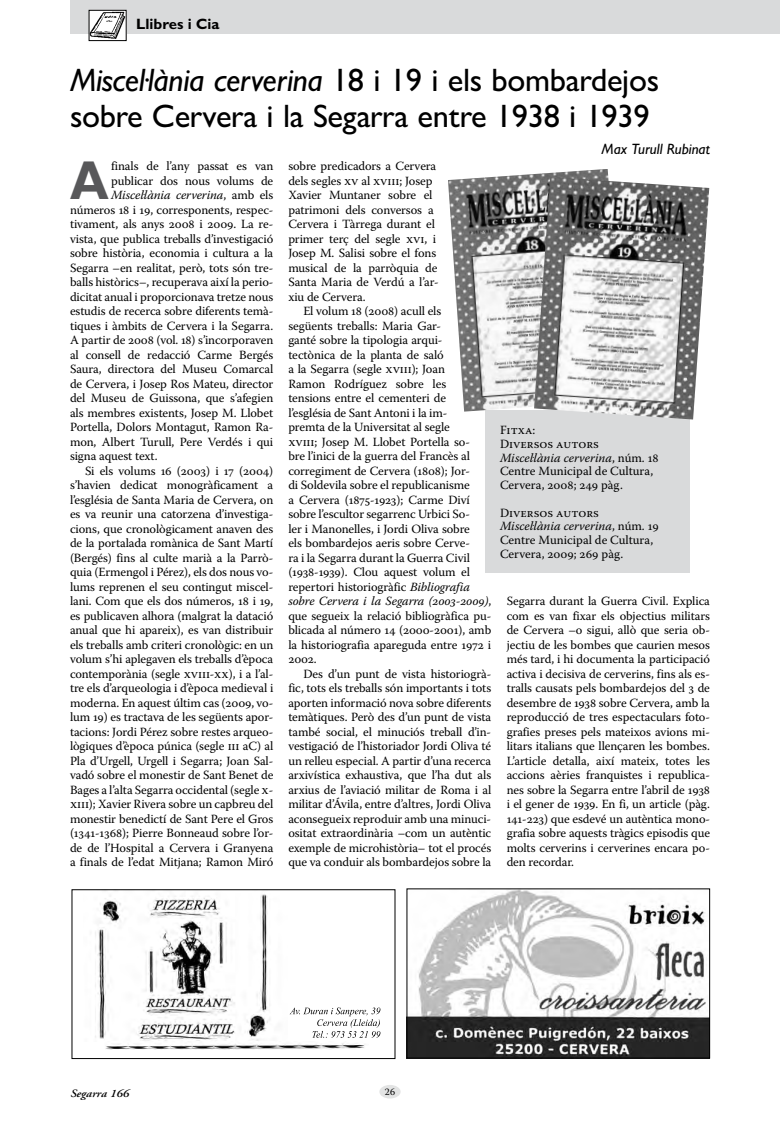
<style>
.page{position:relative;width:780px;height:1134px;background:#fff}
.page>*{position:absolute;margin:0;border:0;box-sizing:border-box;transform-origin:0 0}
.t1{font:700 55px "Gill Sans MT Pro";color:#58585a;scale:.9 1}
.t2{font:500 32.5px/36.2px "Gill Sans MT Pro";letter-spacing:-.01em;color:#000}
.t3{font:italic 500 15px "Gill Sans MT Pro";color:#000}
.t4{font:700 15px "Gill Sans MT Pro";color:#000}
.t5{font:12.5px/14.5px "Warnock Pro";letter-spacing:-.01em;color:#000}
.t6{font:italic 12.5px "Warnock Pro";letter-spacing:-.01em;color:#000}
.t7{font:italic 600 11.25px "Adobe Garamond Pro";color:#000;scale:1.1 1}
.t8{font:10px "Warnock Pro";color:#000}
.s1{font-style:italic}
.s2{font-style:normal}
</style>
<div class="page">
<div style="left:379px;top:1085px;width:22px;height:13px;background:#e3e4e4;border-radius:50%"></div>
<div style="left:70px;top:0;width:710px;height:34px;background:#d9dadb"></div>
<div style="left:485px;top:410px;width:204px;height:163px;background:#d9dadb"></div>
<img style="left:448px;top:169px;width:161px;height:243px">
<img style="left:534px;top:177px;width:175px;height:242px">
<img style="left:91px;top:12px;width:34px;height:27px">
<div style="left:89px;top:10px;width:38px;height:31px;border:1px solid #000"></div>
<img style="left:409px;top:890px;width:299px;height:166px">
<div style="left:407px;top:888px;width:303px;height:170px;border:1px solid #000"></div>
<img style="left:95px;top:894px;width:175px;height:147px">
<img style="left:105px;top:1043px;width:260px;height:6px">
<div style="left:72px;top:889px;width:323px;height:170px;border:1px solid #000"></div>
<svg style="left:290px;top:1007px;width:90px;height:31px"></svg>
<p class="t4" style="left:136px;top:15px;width:85px">Llibres i Cia</p>
<h2 class="t2" style="left:70px;top:62px;width:591px"><span class="s1">Misceŀlània cerverina</span> 18 i 19 i els bombardejos sobre Cervera i la Segarra entre 1938 i 1939</h2>
<h1 class="t1" style="left:70px;top:147px;width:44px">A</h1>
<p class="t5" style="left:111px;top:159px;width:164px">finals de l’any passat es van</p>
<p class="t3" style="left:602px;top:140px;width:110px">Max Turull Rubinat</p>
<p class="t5" style="left:288px;top:159px;width:152px">sobre predicadors a Cervera dels segles XV al XVIII; Josep<br>Xavier Muntaner sobre el patrimoni dels conversos a<br>Cervera i Tàrrega durant el primer terç del segle XVI, i<br>Josep M. Salisi sobre el fons musical de la parròquia de<br>Santa Maria de Verdú a l’ar&shy;xiu de Cervera.</p>
<p class="t5" style="left:288px;top:304px;width:204px;text-indent:15px">El volum 18 (2008) acull els<br>següents treballs: Maria Gar-<br>ganté sobre la tipologia arqui&shy;tectònica de la planta de saló<br>a la Segarra (segle XVIII); Joan<br>Ramon Rodríguez sobre les tensions entre el cementeri de l’església de Sant Antoni i la im-<br>premta de la Universitat al segle<br>XVIII; Josep M. Llobet Portella so-<br>bre l’inici de la guerra del Francès al corregiment de Cervera (1808); Jor-<br>di Soldevila sobre el republicanisme<br>a Cervera (1875-1923); Carme Diví sobre l’escultor segarrenc Urbici So-<br>ler i Manonelles, i Jordi Oliva sobre<br>els bombardejos aeris sobre Cerve-<br>ra i la Segarra durant la Guerra Civil (1938-1939). Clou aquest volum el repertori historiogràfic <span class="s1">Bibliografia sobre Cervera i la Segarra (2003-2009)</span>, que segueix la relació bibliogràfica pu&shy;blicada al número 14 (2000-2001), amb la historiografia apareguda entre 1972 i 2002.</p>
<p class="t5" style="left:288px;top:666px;width:204px;text-align:justify;text-indent:15px">Des d’un punt de vista historiogrà&shy;fic, tots els treballs són importants i tots aporten informació nova sobre diferents temàtiques. Però des d’un punt de vista també social, el minuciós treball d’in&shy;vestigació de l’historiador Jordi Oliva té un relleu especial. A partir d’una recerca arxivística exhaustiva, que l’ha dut als arxius de l’aviació militar de Roma i al militar d’Ávila, entre d’altres, Jordi Oliva aconsegueix reproduir amb una minuci&shy;ositat extraordinària –com un autèntic exemple de microhistòria– tot el procés que va conduir als bombardejos sobre la</p>
<p class="t5" style="left:111px;top:173px;width:164px">publicar dos nous volums de</p>
<p class="t6" style="left:111px;top:188px;width:164px">Misceŀlània cerverina<span class="s2">, amb els</span></p>
<p class="t5" style="left:70px;top:202px;width:205px">números 18 i 19, corresponents, respec-</p>
<p class="t5" style="left:70px;top:217px;width:205px">tivament, als anys 2008 i 2009. La re-</p>
<p class="t5" style="left:70px;top:231px;width:205px">vista, que publica treballs d’investigació</p>
<p class="t5" style="left:70px;top:246px;width:205px">sobre història, economia i cultura a la</p>
<p class="t5" style="left:70px;top:260px;width:205px">Segarra –en realitat, però, tots són tre-</p>
<p class="t5" style="left:70px;top:275px;width:205px">balls històrics–, recuperava així la perio-</p>
<p class="t5" style="left:70px;top:289px;width:205px">dicitat anual i proporcionava tretze nous</p>
<p class="t5" style="left:70px;top:304px;width:205px">estudis de recerca sobre diferents temà-</p>
<p class="t5" style="left:70px;top:318px;width:205px">tiques i àmbits de Cervera i la Segarra.</p>
<p class="t5" style="left:70px;top:333px;width:205px">A partir de 2008 (vol. 18) s’incorporaven</p>
<p class="t5" style="left:70px;top:347px;width:205px">al consell de redacció Carme Bergés</p>
<p class="t5" style="left:70px;top:362px;width:205px">Saura, directora del Museu Comarcal</p>
<p class="t5" style="left:70px;top:376px;width:205px">de Cervera, i Josep Ros Mateu, director</p>
<p class="t5" style="left:70px;top:391px;width:205px">del Museu de Guissona, que s’afegien</p>
<p class="t5" style="left:70px;top:405px;width:205px">als membres existents, Josep M. Llobet</p>
<p class="t5" style="left:70px;top:420px;width:205px">Portella, Dolors Montagut, Ramon Ra-</p>
<p class="t5" style="left:70px;top:434px;width:205px">mon, Albert Turull, Pere Verdés i qui</p>
<p class="t5" style="left:70px;top:449px;width:89px">signa aquest text.</p>
<p class="t5" style="left:85px;top:463px;width:190px">Si els volums 16 (2003) i 17 (2004)</p>
<p class="t5" style="left:70px;top:478px;width:205px">s’havien dedicat monogràficament a</p>
<p class="t5" style="left:70px;top:492px;width:205px">l’església de Santa Maria de Cervera, on</p>
<p class="t5" style="left:70px;top:507px;width:205px">es va reunir una catorzena d’investiga-</p>
<p class="t5" style="left:70px;top:521px;width:205px">cions, que cronològicament anaven des</p>
<p class="t5" style="left:70px;top:536px;width:205px">de la portalada romànica de Sant Martí</p>
<p class="t5" style="left:70px;top:550px;width:205px">(Bergés) fins al culte marià a la Parrò-</p>
<p class="t5" style="left:70px;top:565px;width:205px">quia (Ermengol i Pérez), els dos nous vo-</p>
<p class="t5" style="left:70px;top:579px;width:205px">lums reprenen el seu contingut misceŀ-</p>
<p class="t5" style="left:70px;top:594px;width:205px">lani. Com que els dos números, 18 i 19,</p>
<p class="t5" style="left:70px;top:608px;width:205px">es publicaven alhora (malgrat la datació</p>
<p class="t5" style="left:70px;top:623px;width:205px">anual que hi apareix), es van distribuir</p>
<p class="t5" style="left:70px;top:637px;width:205px">els treballs amb criteri cronològic: en un</p>
<p class="t5" style="left:70px;top:652px;width:205px">volum s’hi aplegaven els treballs d’època</p>
<p class="t5" style="left:70px;top:666px;width:205px">contemporània (segle XVIII-XX), i a l’al-</p>
<p class="t5" style="left:70px;top:681px;width:205px">tre els d’arqueologia i d’època medieval i</p>
<p class="t5" style="left:70px;top:695px;width:205px">moderna. En aquest últim cas (2009, vo-</p>
<p class="t5" style="left:70px;top:710px;width:205px">lum 19) es tractava de les següents apor-</p>
<p class="t5" style="left:70px;top:724px;width:205px">tacions: Jordi Pérez sobre restes arqueo-</p>
<p class="t5" style="left:70px;top:739px;width:205px">lògiques d’època púnica (segle III aC) al</p>
<p class="t5" style="left:70px;top:753px;width:205px">Pla d’Urgell, Urgell i Segarra; Joan Sal-</p>
<p class="t5" style="left:70px;top:768px;width:205px">vadó sobre el monestir de Sant Benet de</p>
<p class="t5" style="left:70px;top:782px;width:205px">Bages a l’alta Segarra occidental (segle X-</p>
<p class="t5" style="left:70px;top:797px;width:205px">XIII); Xavier Rivera sobre un capbreu del</p>
<p class="t5" style="left:70px;top:811px;width:205px">monestir benedictí de Sant Pere el Gros</p>
<p class="t5" style="left:70px;top:826px;width:205px">(1341-1368); Pierre Bonneaud sobre l’or-</p>
<p class="t5" style="left:70px;top:840px;width:205px">de de l’Hospital a Cervera i Granyena</p>
<p class="t5" style="left:70px;top:855px;width:205px">a finals de l’edat Mitjana; Ramon Miró</p>
<p class="t5" style="left:500px;top:423px;width:160px;line-height:13.8px">Fitxa:<br>Diversos autors<br><span class="s1">Misceŀlània cerverina</span>, núm. 18<br>Centre Municipal de Cultura,<br>Cervera, 2008; 249 pàg.</p>
<p class="t5" style="left:500px;top:505px;width:160px;line-height:13.8px">Diversos autors<br><span class="s1">Misceŀlània cerverina</span>, núm. 19<br>Centre Municipal de Cultura,<br>Cervera, 2009; 269 pàg.</p>
<p class="t5" style="left:507px;top:594px;width:205px;text-align:justify">Segarra durant la Guerra Civil. Explica com es van fixar els objectius militars de Cervera –o sigui, allò que seria ob&shy;jectiu de les bombes que caurien mesos més tard, i hi documenta la participació activa i decisiva de cerverins, fins als es&shy;tralls causats pels bombardejos del 3 de desembre de 1938 sobre Cervera, amb la reproducció de tres espectaculars foto&shy;grafies preses pels mateixos avions mi&shy;litars italians que llençaren les bombes.<br>L’article detalla, així mateix, totes les accions aèries franquistes i republica&shy;nes sobre la Segarra entre l’abril de 1938 i el gener de 1939. En fi, un article (pàg.<br>141-223) que esdevé un autèntica mono&shy;grafia sobre aquests tràgics episodis que molts cerverins i cerverines encara po&shy;den recordar.</p>
<p class="t7" style="left:71px;top:1087px;width:55px">Segarra 166</p>
<p class="t8" style="left:385px;top:1085px;width:12px">26</p>
</div>
